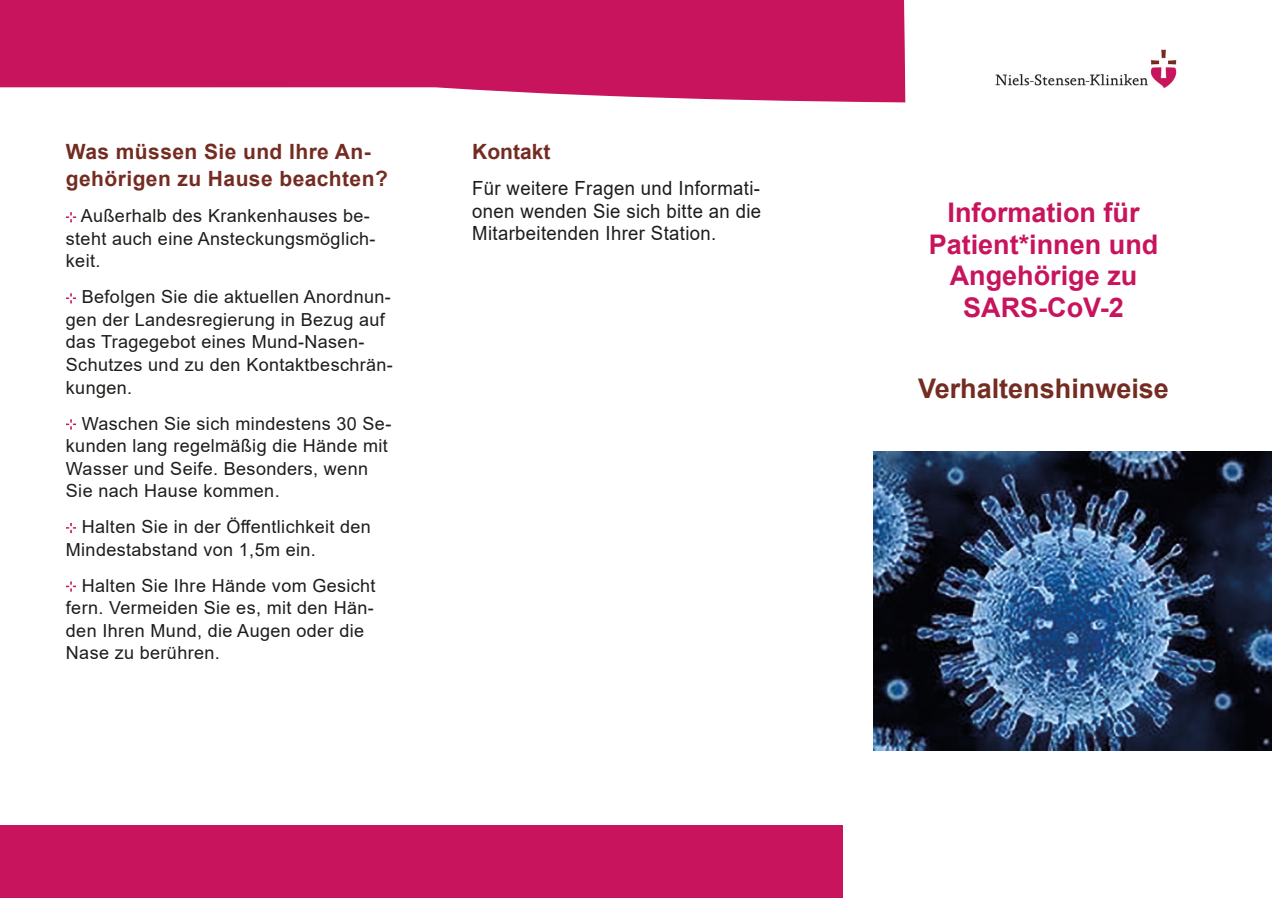
<style>
.page{position:relative;width:1272px;height:902px;background:#fff}
.page>*{position:absolute;margin:0;border:0;box-sizing:border-box;transform-origin:0 0}
.t1{font:700 27px/31.5px "Arial";color:#c7145d;text-align:center}
.t2{font:700 27px "Arial";color:#742c22}
.t3{font:700 21px/27px "Arial";letter-spacing:.02em;color:#742c22}
.t4{font:700 21px "Arial";color:#742c22}
.t5{font:19.5px/22.5px "Arial";letter-spacing:.02em;color:#1d1d1b;text-align:justify;scale:.95 1}
.t6{font:18px/22.5px "Arial";letter-spacing:.02em;color:#1d1d1b}
</style>
<div class="page">
<div style="left:0;top:825px;width:842px;height:72px;background:#c7145d"></div>
<img style="left:995px;top:49px;width:182px;height:39px">
<svg style="left:0;top:0;width:905px;height:102px;background:#cc2a6c"></svg>
<svg style="left:66px;top:212px;width:10px;height:10px"></svg>
<svg style="left:66px;top:293px;width:10px;height:10px"></svg>
<svg style="left:66px;top:419px;width:10px;height:10px"></svg>
<svg style="left:66px;top:523px;width:10px;height:10px"></svg>
<svg style="left:66px;top:581px;width:10px;height:10px"></svg>
<img style="left:873px;top:451px;width:398px;height:299px">
<p class="t3" style="left:66px;top:139px;width:323px">Was müssen Sie und Ihre An&shy;gehörigen zu Hause beachten?</p>
<p class="t6" style="left:66px;top:205px;width:311px;text-indent:15px">Außerhalb des Krankenhauses be&shy;steht auch eine Ansteckungsmöglich&shy;keit.</p>
<p class="t6" style="left:66px;top:286px;width:328px;text-indent:16px">Befolgen Sie die aktuellen Anordnun&shy;gen der Landesregierung in Bezug auf das Tragegebot eines Mund-Nasen-<br>Schutzes und zu den Kontaktbeschrän&shy;kungen.</p>
<p class="t6" style="left:66px;top:412px;width:327px;text-indent:16px">Waschen Sie sich mindestens 30 Se&shy;kunden lang regelmäßig die Hände mit<br>Wasser und Seife. Besonders, wenn<br>Sie nach Hause kommen.</p>
<p class="t6" style="left:66px;top:515px;width:306px;text-indent:16px">Halten Sie in der Öffentlichkeit den<br>Mindestabstand von 1,5m ein.</p>
<p class="t6" style="left:66px;top:574px;width:311px;text-indent:16px">Halten Sie Ihre Hände vom Gesicht fern. Vermeiden Sie es, mit den Hän&shy;den Ihren Mund, die Augen oder die<br>Nase zu berühren.</p>
<p class="t4" style="left:472px;top:137px;width:80px">Kontakt</p>
<p class="t5" style="left:472px;top:177px;width:306px">Für weitere Fragen und Informati&shy;onen wenden Sie sich bitte an die Mitarbeitenden Ihrer Station.</p>
<h1 class="t1" style="left:928px;top:197px;width:231px">Information für<br>Patient*innen und<br>Angehörige zu<br>SARS-CoV-2</h1>
<h1 class="t2" style="left:918px;top:369px;width:252px">Verhaltenshinweise</h1>
</div>
